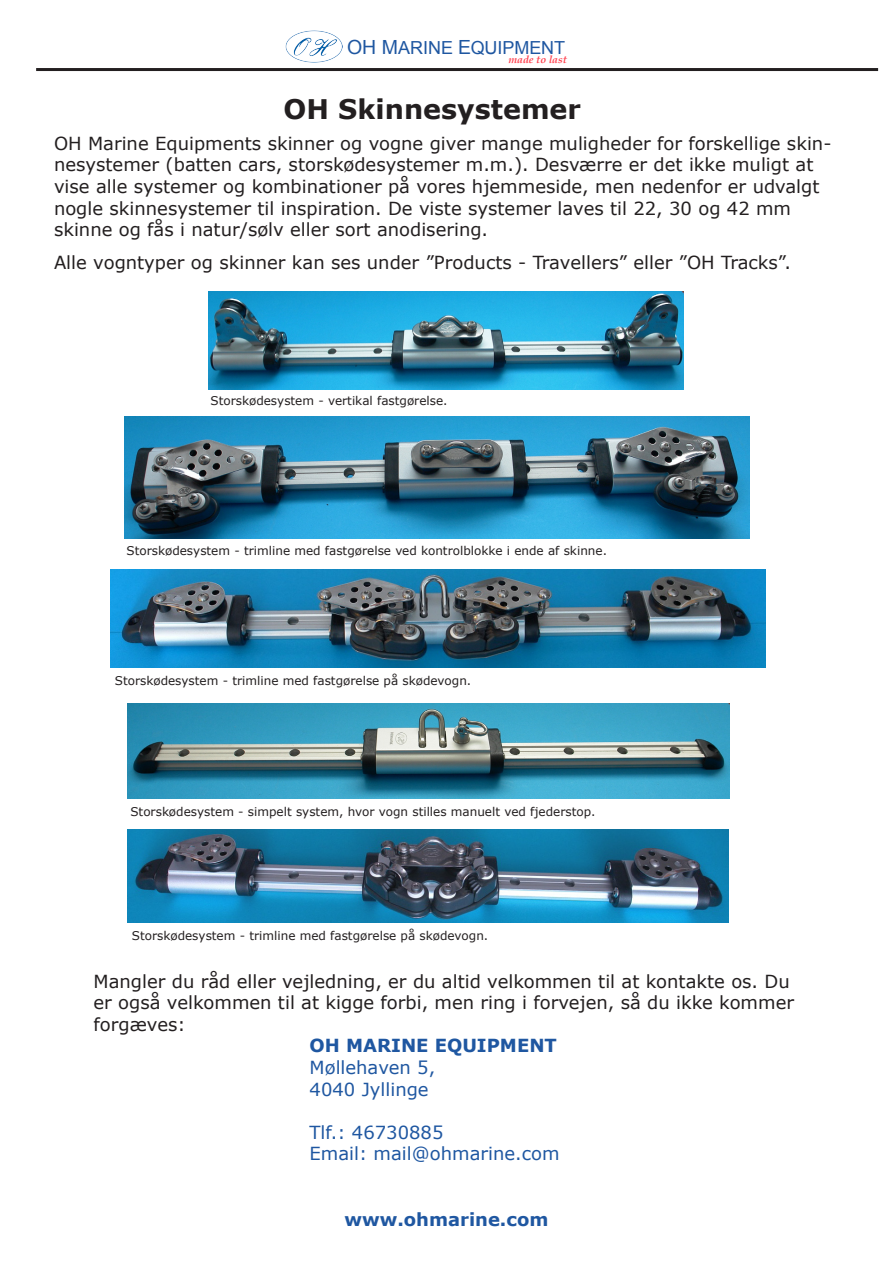
<style>
.page{position:relative;width:893px;height:1263px;background:#fff}
.page>*{position:absolute;margin:0;border:0;box-sizing:border-box;transform-origin:0 0}
.t1{font:700 27px "Verdana";color:#231f20}
.t2{font:18px/21.6px "Verdana";color:#231f20}
.t3{font:18px "Verdana";color:#1f57a1}
.t4{font:700 18px "Verdana";color:#1f57a1}
.t5{font:18px "Arial";color:#1f57a1}
.t6{font:12px "Verdana";color:#231f20}
.t7{font:italic 700 10.5px "Book Antiqua";color:#ff404e}
.s1{font-size:19.5px}
</style>
<div class="page">
<hr style="left:36px;top:68px;width:842px;height:3px;background:#231f20">
<img style="left:286px;top:31px;width:56px;height:32px">
<img style="left:208px;top:291px;width:475px;height:99px">
<img style="left:111px;top:570px;width:654px;height:98px">
<img style="left:128px;top:703px;width:601px;height:95px">
<img style="left:125px;top:417px;width:625px;height:122px">
<img style="left:128px;top:829px;width:600px;height:94px">
<p class="t5" style="left:347px;top:36px;width:220px"><span class="s1">OH M</span>ARINE <span class="s1">E</span>QUIPMENT</p>
<p class="t7" style="left:508px;top:52px;width:60px">made to last</p>
<p class="t1" style="left:284px;top:90px;width:299px">OH Skinnesystemer</p>
<p class="t2" style="left:54px;top:132px;width:779px">OH Marine Equipments skinner og vogne giver mange muligheder for forskellige skin&shy;nesystemer (batten cars, storskødesystemer m.m.). Desværre er det ikke muligt at vise alle systemer og kombinationer på vores hjemmeside, men nedenfor er udvalgt nogle skinnesystemer til inspiration. De viste systemer laves til 22, 30 og 42 mm skinne og fås i natur/sølv eller sort anodisering.</p>
<p class="t2" style="left:54px;top:251px;width:738px">Alle vogntyper og skinner kan ses under ”Products - Travellers” eller ”OH Tracks”.</p>
<p class="t6" style="left:210px;top:392px;width:239px">Storskødesystem - vertikal fastgørelse.</p>
<p class="t6" style="left:126px;top:542px;width:482px">Storskødesystem - trimline med fastgørelse ved kontrolblokke i ende af skinne.</p>
<p class="t6" style="left:115px;top:673px;width:358px">Storskødesystem - trimline med fastgørelse på skødevogn.</p>
<p class="t6" style="left:130px;top:803px;width:466px">Storskødesystem - simpelt system, hvor vogn stilles manuelt ved fjederstop.</p>
<p class="t6" style="left:132px;top:928px;width:358px">Storskødesystem - trimline med fastgørelse på skødevogn.</p>
<p class="t2" style="left:94px;top:970px;width:702px">Mangler du råd eller vejledning, er du altid velkommen til at kontakte os. Du er også velkommen til at kigge forbi, men ring i forvejen, så du ikke kommer forgæves:</p>
<p class="t4" style="left:310px;top:1033px;width:249px">OH MARINE EQUIPMENT</p>
<p class="t3" style="left:310px;top:1055px;width:127px">Møllehaven 5,</p>
<p class="t3" style="left:310px;top:1077px;width:121px">4040 Jyllinge</p>
<p class="t3" style="left:310px;top:1120px;width:135px">Tlf.: 46730885</p>
<p class="t3" style="left:310px;top:1141px;width:252px">Email: mail@ohmarine.com</p>
<p class="t4" style="left:344px;top:1207px;width:205px">www.ohmarine.com</p>
</div>
